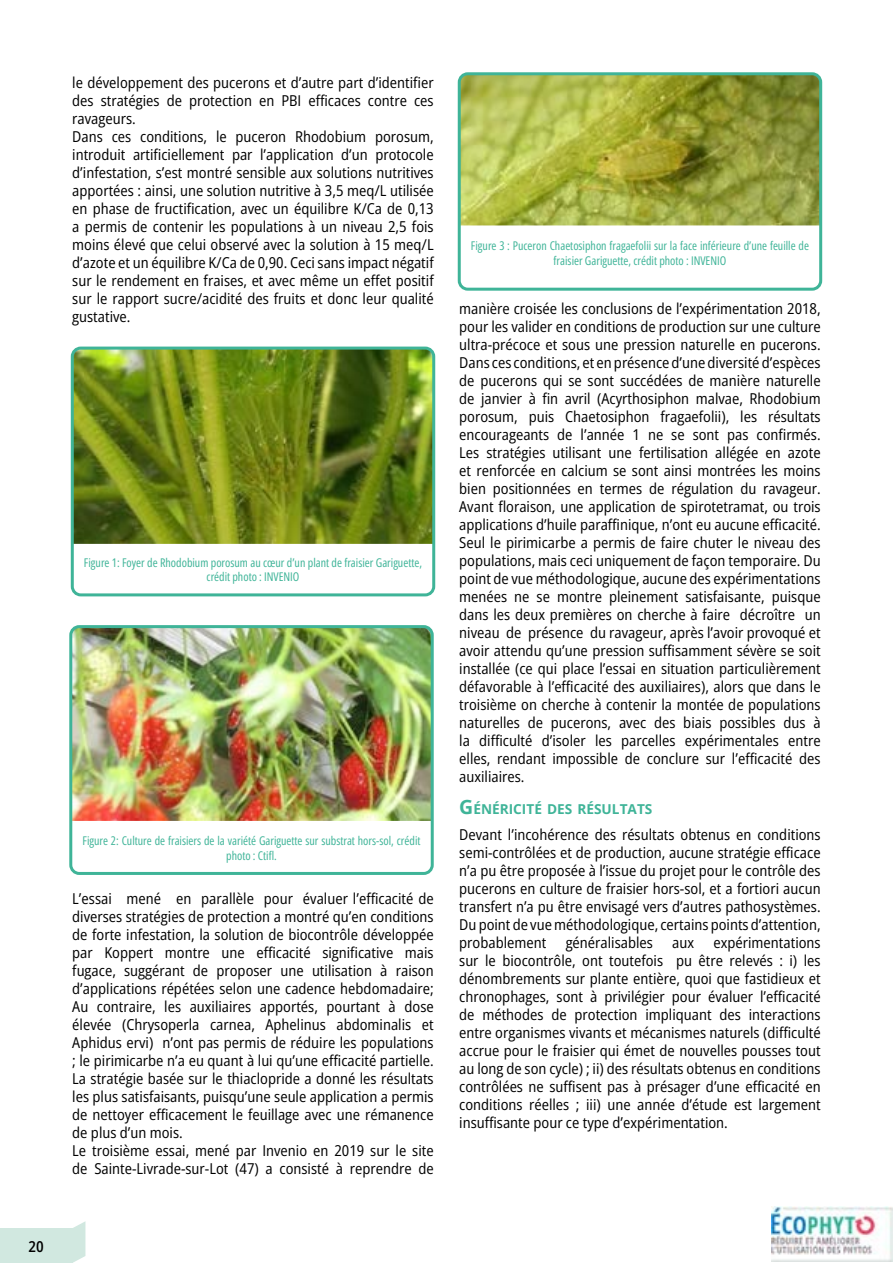
<style>
.page{position:relative;width:893px;height:1263px;background:#fff}
.page>*{position:absolute;margin:0;border:0;box-sizing:border-box;transform-origin:0 0}
.t1{font:semi-condensed 15px/18px "Open Sans";color:#000;text-align:justify}
.t2{font:600 semi-condensed 15px "Open Sans";color:#000}
.t3{font:700 13.65px "Open Sans";color:#3fb498}
.t4{font:12px/14.4px "Open Sans Condensed";color:#3fb498;text-align:center}
.s1{font-size:19.5px}
</style>
<div class="page">
<div style="left:0;top:1228px;width:72px;height:35px;background:#d1e8e0"></div>
<svg style="left:72px;top:1221px;width:13px;height:42px"></svg>
<img style="left:772px;top:1207px;width:121px;height:55px">
<img style="left:462px;top:76px;width:356px;height:149px">
<div style="left:458px;top:72px;width:364px;height:219px;border:3px solid #3fb498;border-radius:9px"></div>
<img style="left:72px;top:348px;width:362px;height:196px">
<div style="left:71px;top:347px;width:364px;height:249px;border:3px solid #3fb498;border-radius:9px"></div>
<img style="left:73px;top:629px;width:357px;height:192px">
<div style="left:69px;top:625px;width:365px;height:250px;border:3px solid #3fb498;border-radius:9px"></div>
<p class="t2" style="left:28px;top:1236px;width:17px">20</p>
<p class="t1" style="left:72px;top:73px;width:363px;text-align:left">le développement des pucerons et d’autre part d’identifier des stratégies de protection en PBI efficaces contre ces ravageurs.<br>Dans ces conditions, le puceron Rhodobium porosum, introduit artificiellement par l’application d’un protocole d’infestation, s’est montré sensible aux solutions nutritives apportées : ainsi, une solution nutritive à 3,5 meq/L utilisée en phase de fructification, avec un équilibre K/Ca de 0,13 a permis de contenir les populations à un niveau 2,5 fois moins élevé que celui observé avec la solution à 15 meq/L d’azote et un équilibre K/Ca de 0,90. Ceci sans impact négatif sur le rendement en fraises, et avec même un effet positif sur le rapport sucre/acidité des fruits et donc leur qualité gustative.</p>
<p class="t4" style="left:84px;top:555px;width:340px">Figure 1: Foyer de Rhodobium porosum au cœur d’un plant de fraisier Gariguette, crédit photo : INVENIO</p>
<p class="t4" style="left:82px;top:833px;width:340px">Figure 2: Culture de fraisiers de la variété Gariguette sur substrat hors-sol, crédit photo : Ctifl.</p>
<p class="t1" style="left:72px;top:889px;width:363px;text-align:left">L’essai mené en parallèle pour évaluer l’efficacité de diverses stratégies de protection a montré qu’en conditions de forte infestation, la solution de biocontrôle développée par Koppert montre une efficacité significative mais fugace, suggérant de proposer une utilisation à raison d’applications répétées selon une cadence hebdomadaire; Au contraire, les auxiliaires apportés, pourtant à dose élevée (Chrysoperla carnea, Aphelinus abdominalis et Aphidus ervi) n’ont pas permis de réduire les populations ; le pirimicarbe n’a eu quant à lui qu’une efficacité partielle.<br>La stratégie basée sur le thiaclopride a donné les résultats les plus satisfaisants, puisqu’une seule application a permis de nettoyer efficacement le feuillage avec une rémanence de plus d’un mois.<br>Le troisième essai, mené par Invenio en 2019 sur le site de Sainte-Livrade-sur-Lot (47) a consisté à reprendre de</p>
<p class="t4" style="left:471px;top:238px;width:340px">Figure 3 : Puceron Chaetosiphon fragaefolii sur la face inférieure d’une feuille de fraisier Gariguette, crédit photo : INVENIO</p>
<p class="t1" style="left:459px;top:299px;width:363px">manière croisée les conclusions de l’expérimentation 2018, pour les valider en conditions de production sur une culture ultra-précoce et sous une pression naturelle en pucerons.<br>Dans ces conditions, et en présence d’une diversité d’espèces de pucerons qui se sont succédées de manière naturelle de janvier à fin avril (Acyrthosiphon malvae, Rhodobium porosum, puis Chaetosiphon fragaefolii), les résultats encourageants de l’année 1 ne se sont pas confirmés.<br>Les stratégies utilisant une fertilisation allégée en azote et renforcée en calcium se sont ainsi montrées les moins bien positionnées en termes de régulation du ravageur.<br>Avant floraison, une application de spirotetramat, ou trois applications d’huile paraffinique, n’ont eu aucune efficacité.<br>Seul le pirimicarbe a permis de faire chuter le niveau des populations, mais ceci uniquement de façon temporaire. Du point de vue méthodologique, aucune des expérimentations menées ne se montre pleinement satisfaisante, puisque dans les deux premières on cherche à faire décroître un niveau de présence du ravageur, après l’avoir provoqué et avoir attendu qu’une pression suffisamment sévère se soit installée (ce qui place l’essai en situation particulièrement défavorable à l’efficacité des auxiliaires), alors que dans le troisième on cherche à contenir la montée de populations naturelles de pucerons, avec des biais possibles dus à la difficulté d’isoler les parcelles expérimentales entre elles, rendant impossible de conclure sur l’efficacité des auxiliaires.</p>
<p class="t3" style="left:459px;top:799px;width:195px"><span class="s1">G</span>ÉNÉRICITÉ DES RÉSULTATS</p>
<p class="t1" style="left:459px;top:825px;width:363px">Devant l’incohérence des résultats obtenus en conditions semi-contrôlées et de production, aucune stratégie efficace n’a pu être proposée à l’issue du projet pour le contrôle des pucerons en culture de fraisier hors-sol, et a fortiori aucun transfert n’a pu être envisagé vers d’autres pathosystèmes.<br>Du point de vue méthodologique, certains points d’attention, probablement</p>
<p class="t1" style="left:459px;top:933px;width:363px;text-indent:254px">expérimentations sur le biocontrôle, ont toutefois pu être relevés : i) les dénombrements sur plante entière, quoi que fastidieux et chronophages, sont à privilégier pour évaluer l’efficacité de méthodes de protection impliquant des interactions entre organismes vivants et mécanismes naturels (difficulté accrue pour le fraisier qui émet de nouvelles pousses tout au long de son cycle) ; ii) des résultats obtenus en conditions contrôlées ne suffisent pas à présager d’une efficacité en conditions réelles ; iii) une année d’étude est largement insuffisante pour ce type d’expérimentation.</p>
<p class="t1" style="left:566px;top:933px;width:89px">généralisables</p>
<p class="t1" style="left:672px;top:933px;width:23px">aux</p>
</div>
